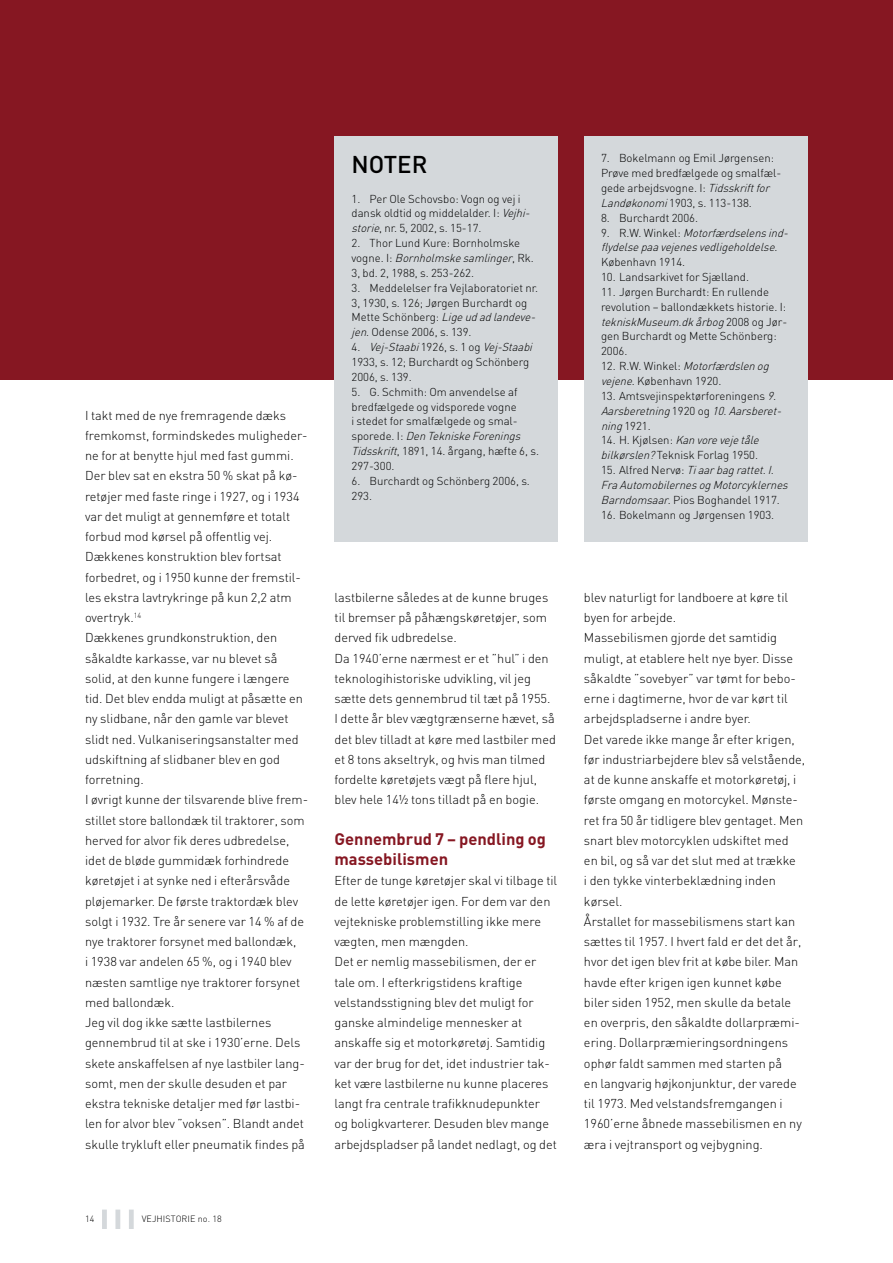
<style>
.page{position:relative;width:893px;height:1263px;background:#fff}
.page>*{position:absolute;margin:0;border:0;box-sizing:border-box;transform-origin:0 0}
.t1{font:500 24px "DIN";color:#000}
.t2{font:700 16.5px/20.2px "DIN";color:#861722}
.t3{font:300 12.75px/20.2px "DIN";color:#000}
.t4{font:300 11.4px/14.9px "DIN";color:#000}
.t5{font:italic 300 11.4px/14.9px "DIN";color:#000}
.t6{font:300 9px "DIN";letter-spacing:.01em;color:#000}
.s1{font-style:italic}
.s2{font-style:normal}
</style>
<div class="page">
<div style="left:0;top:0;width:893px;height:379px;background:#861722"></div>
<div style="left:102px;top:1209px;width:5px;height:20px;background:#d4d8db"></div>
<div style="left:129px;top:1209px;width:5px;height:20px;background:#d4d8db"></div>
<div style="left:115px;top:1209px;width:5px;height:20px;background:#d4d8db"></div>
<div style="left:334px;top:136px;width:224px;height:405px;background:#d4d8db"></div>
<div style="left:584px;top:136px;width:224px;height:405px;background:#d4d8db"></div>
<p class="t3" style="left:85px;top:405px;width:225px">I takt med de nye fremragende dæks fremkomst, formindskedes muligheder&shy;ne for at benytte hjul med fast gummi.<br>Der blev sat en ekstra 50 % skat på kø&shy;retøjer med faste ringe i 1927, og i 1934 var det muligt at gennemføre et totalt forbud mod kørsel på offentlig vej.<br>Dækkenes konstruktion blev fortsat forbedret, og i 1950 kunne der fremstil&shy;les ekstra lavtrykringe på kun 2,2 atm overtryk.<sup>14<br></sup>Dækkenes grundkonstruktion, den såkaldte karkasse, var nu blevet så solid, at den kunne fungere i længere tid. Det blev endda muligt at påsætte en ny slidbane, når den gamle var blevet slidt ned. Vulkaniseringsanstalter med udskiftning af slidbaner blev en god forretning.<br>I øvrigt kunne der tilsvarende blive frem&shy;stillet store ballondæk til traktorer, som herved for alvor fik deres udbredelse, idet de bløde gummidæk forhindrede køretøjet i at synke ned i efterårsvåde pløjemarker. De første traktordæk blev solgt i 1932. Tre år senere var 14 % af de nye traktorer forsynet med ballondæk,<br>i 1938 var andelen 65 %, og i 1940 blev næsten samtlige nye traktorer forsynet med ballondæk.<br>Jeg vil dog ikke sætte lastbilernes gennembrud til at ske i 1930’erne. Dels skete anskaffelsen af nye lastbiler lang&shy;somt, men der skulle desuden et par ekstra tekniske detaljer med før lastbi&shy;len for alvor blev ”voksen”. Blandt andet skulle trykluft eller pneumatik findes på</p>
<p class="t6" style="left:85px;top:1213px;width:11px">14</p>
<p class="t6" style="left:142px;top:1213px;width:81px">VEJHISTORIE no. 18</p>
<h1 class="t1" style="left:351px;top:149px;width:77px">NOTER</h1>
<p class="t4" style="left:351px;top:191px;width:183px">1. Per Ole Schovsbo: Vogn og vej i dansk oldtid og middelalder. I: <span class="s1">Vejhi&shy;storie</span>, nr. 5, 2002, s. 15-17.</p>
<p class="t4" style="left:351px;top:236px;width:184px">2. Thor Lund Kure: Bornholmske<br>v o g n e . I : <span class="s1">Bornholmskesamlinger</span>, R k .<br>3, bd. 2, 1988, s. 253-262.</p>
<p class="t4" style="left:351px;top:280px;width:188px">3. Meddelelser fra Vejlaboratoriet nr.<br>3, 1930, s. 126; Jørgen Burchardt og<br>Mette Schönberg: <span class="s1">Ligeudadlandeve&shy;jen</span>. Odense 2006, s. 139.<br>4 . <span class="s1">Vej-Staabi</span>1 9 2 6 , s . 1 o g <span class="s1">Vej-Staabi<br></span>1933, s. 12; Burchardt og Schönberg<br>2006, s. 139.</p>
<p class="t4" style="left:351px;top:384px;width:189px">5. G. Schmith: Om anvendelse af bredfælgede og vidsporede vogne<br>i stedet for smalfælgede og smal-<br>s p o re d e . I : <span class="s1">DenTekniskeForenings<br>Tidsskrift</span>, 1891, 14. årgang, hæfte 6, s.<br>297-300.</p>
<p class="t4" style="left:351px;top:473px;width:180px">6. Burchardt og Schönberg 2006, s.<br>293.</p>
<p class="t4" style="left:601px;top:151px;width:182px">7. Bokelmann og Emil Jørgensen:<br>Prøve med bredfælgede og smalfæl&shy;gede arbejdsvogne. I: <span class="s1">Tidsskriftfor Landøkonomi</span>1903, s. 113-138.</p>
<p class="t5" style="left:601px;top:210px;width:192px"><span class="s2">8. Burchardt 2006.<br>9 . R . W. W i n k e l :</span> Motorfærdselensind&shy;flydelsepaavejenesvedligeholdelse<span class="s2">.<br>København 1914.</span></p>
<p class="t4" style="left:601px;top:269px;width:150px">10. Landsarkivet for Sjælland.</p>
<p class="t4" style="left:601px;top:284px;width:188px">11. Jørgen Burchardt: En rullende revolution – ballondækkets historie. I: <span class="s1">tekniskMuseum.dkårbog</span>2 0 0 8 o g J ø r - gen Burchardt og Mette Schönberg:<br>2006.<br>1 2 . R . W. W i n k e l : <span class="s1">Motorfærdslenog vejene</span>. København 1920.</p>
<p class="t4" style="left:601px;top:388px;width:185px">13. Amtsvejinspektørforeningens <span class="s1">9.<br>Aarsberetning</span>1 9 2 0 o g <span class="s1">10.Aarsberet&shy;ning</span>1921.</p>
<p class="t4" style="left:601px;top:433px;width:163px">14. H. Kjølsen: <span class="s1">Kanvorevejetåle bilkørslen?</span>Teknisk Forlag 1950.</p>
<p class="t5" style="left:601px;top:462px;width:192px"><span class="s2">15. Alfred Nervø:</span> Tiaarbagrattet.I.<br>FraAutomobilernesogMotorcyklernes<br>Barndomsaar<span class="s2">. Pios Boghandel 1917.</span></p>
<p class="t4" style="left:601px;top:507px;width:175px">16. Bokelmann og Jørgensen 1903.</p>
<p class="t3" style="left:334px;top:587px;width:223px">lastbilerne således at de kunne bruges til bremser på påhængskøretøjer, som derved fik udbredelse.<br>Da 1940’erne nærmest er et ”hul” i den teknologihistoriske udvikling, vil jeg sætte dets gennembrud til tæt på 1955.<br>I dette år blev vægtgrænserne hævet, så det blev tilladt at køre med lastbiler med et 8 tons akseltryk, og hvis man tilmed fordelte køretøjets vægt på flere hjul, blev hele 14½ tons tilladt på en bogie.</p>
<p class="t2" style="left:334px;top:828px;width:213px">Gennembrud 7 – pendling og massebilismen</p>
<p class="t3" style="left:334px;top:870px;width:224px">Efter de tunge køretøjer skal vi tilbage til de lette køretøjer igen. For dem var den vejtekniske problemstilling ikke mere vægten, men mængden.<br>Det er nemlig massebilismen, der er tale om. I efterkrigstidens kraftige velstandsstigning blev det muligt for ganske almindelige mennesker at anskaffe sig et motorkøretøj. Samtidig var der brug for det, idet industrier tak&shy;ket være lastbilerne nu kunne placeres langt fra centrale trafikknudepunkter<br>og boligkvarterer. Desuden blev mange arbejdspladser på landet nedlagt, og det</p>
<p class="t3" style="left:584px;top:587px;width:223px">blev naturligt for landboere at køre til byen for arbejde.<br>Massebilismen gjorde det samtidig muligt, at etablere helt nye byer. Disse såkaldte ”sovebyer” var tømt for bebo&shy;erne i dagtimerne, hvor de var kørt til arbejdspladserne i andre byer.<br>Det varede ikke mange år efter krigen, før industriarbejdere blev så velstående, at de kunne anskaffe et motorkøretøj, i første omgang en motorcykel. Mønste&shy;ret fra 50 år tidligere blev gentaget. Men snart blev motorcyklen udskiftet med en bil, og så var det slut med at trække<br>i den tykke vinterbeklædning inden kørsel.<br>Årstallet for massebilismens start kan sættes til 1957. I hvert fald er det det år, hvor det igen blev frit at købe biler. Man havde efter krigen igen kunnet købe biler siden 1952, men skulle da betale en overpris, den såkaldte dollarpræmi&shy;ering. Dollarpræmieringsordningens ophør faldt sammen med starten på<br>en langvarig højkonjunktur, der varede til 1973. Med velstandsfremgangen i 1960’erne åbnede massebilismen en ny æra i vejtransport og vejbygning.</p>
</div>
